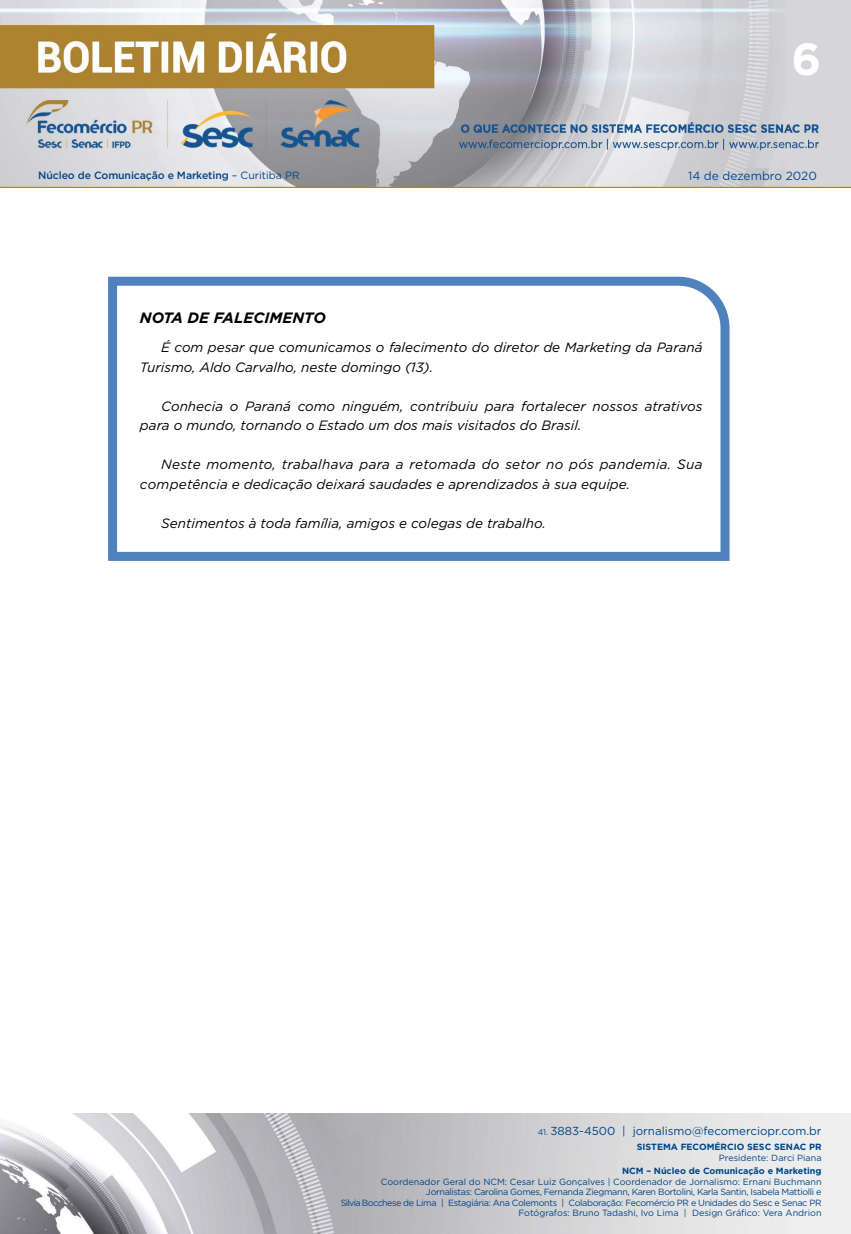
<style>
.page{position:relative;width:851px;height:1234px;background:#fff}
.page>*{position:absolute;margin:0;border:0;box-sizing:border-box;transform-origin:0 0}
.t1{font:700 45px "Gotham";color:#fff}
.t2{font:italic 700 15px "Gotham";color:#000}
.t3{font:italic 13.5px/19.5px "Gotham";color:#000}
.t4{font:11.85px "Gotham";color:#004a93}
.t5{font:11.55px "Gotham";color:#004587}
.t6{font:500 10.5px "Gotham";letter-spacing:-.01em;color:#004587}
.t7{font:9px/10.5px "Gotham";letter-spacing:-.04em;color:#004587;text-align:right}
.t8{font:700 9px "Gotham";color:#004587}
.t9{font:9px "Gotham";color:#004587}
.s1{font-weight:400}
.s2{font-size:8.25px}
</style>
<div class="page">
<img style="left:0;top:0;width:850px;height:188px">
<img style="left:0;top:1113px;width:850px;height:120px">
<svg style="left:108px;top:276px;width:622px;height:285px"></svg>
<h1 class="t1" style="left:791px;top:29px;width:31px">6</h1>
<p class="t6" style="left:38px;top:168px;width:263px">Núcleo de Comunicação e Marketing <span class="s1">– Curitiba PR</span></p>
<p class="t4" style="left:688px;top:168px;width:130px">14 de dezembro 2020</p>
<p class="t2" style="left:140px;top:307px;width:187px">NOTA DE FALECIMENTO</p>
<p class="t3" style="left:140px;top:337px;width:564px;text-indent:21px">É com pesar que comunicamos o falecimento do diretor de Marketing da Paraná<br>Turismo, Aldo Carvalho, neste domingo (13).</p>
<p class="t3" style="left:140px;top:396px;width:564px;text-indent:21px">Conhecia o Paraná como ninguém, contribuiu para fortalecer nossos atrativos para o mundo, tornando o Estado um dos mais visitados do Brasil.</p>
<p class="t3" style="left:140px;top:454px;width:564px;text-indent:21px">Neste momento, trabalhava para a retomada do setor no pós pandemia. Sua competência e dedicação deixará saudades e aprendizados à sua equipe.</p>
<p class="t3" style="left:161px;top:513px;width:386px">Sentimentos à toda família, amigos e colegas de trabalho.</p>
<p class="t5" style="left:537px;top:1123px;width:285px"><span class="s2">41.</span> 3883-4500 | jornalismo@fecomerciopr.com.br</p>
<p class="t8" style="left:636px;top:1140px;width:186px">SISTEMA FECOMÉRCIO SESC SENAC PR</p>
<p class="t9" style="left:718px;top:1151px;width:104px">Presidente: Darci Piana</p>
<p class="t8" style="left:622px;top:1164px;width:201px">NCM – Núcleo de Comunicação e Marketing</p>
<p class="t7" style="left:341px;top:1175px;width:482px">Coordenador Geral do NCM: Cesar Luiz Gonçalves | Coordenador de Jornalismo: Ernani Buchmann Jornalistas: Carolina Gomes, Fernanda Ziegmann, Karen Bortolini, Karla Santin, Isabela Mattiolli e<br>Silvia Bocchese de Lima | Estagiária: Ana Colemonts | Colaboração: Fecomércio PR e Unidades do Sesc e Senac PR Fotógrafos: Bruno Tadashi, Ivo Lima | Design Gráfico: Vera Andrion</p>
</div>
